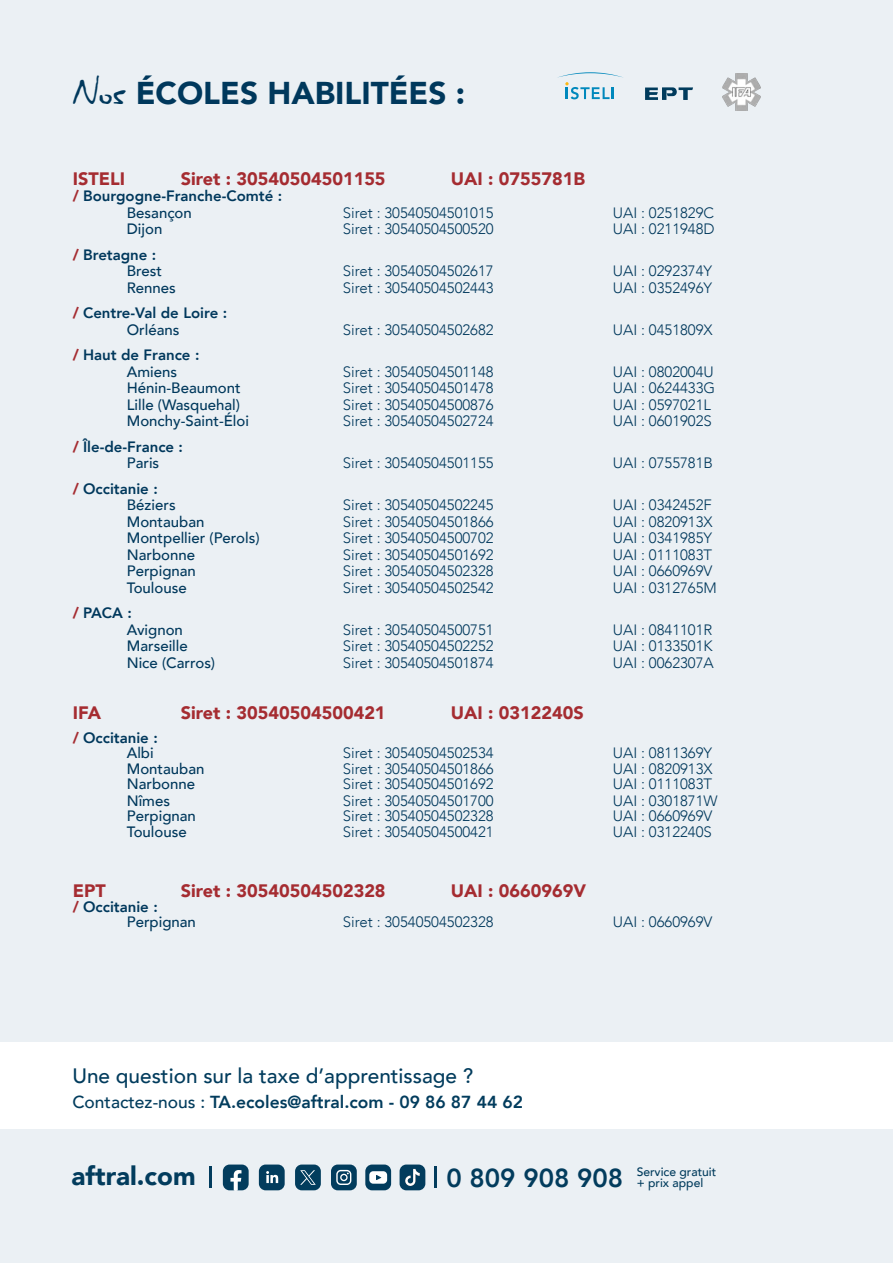
<style>
.page{position:relative;width:893px;height:1263px;background:#ebf0f4}
.page>*{position:absolute;margin:0;border:0;box-sizing:border-box;transform-origin:0 0}
.Tititre_virgnie{font:900 31.5px "Avenir";color:#00385c}
.t1{font:900 25.95px "Avenir";color:#023c5d}
.Style_de_paragraphe_1{font:500 20.85px "Avenir";color:#023c5d}
.texte_standard{font:900 18px "Avenir";color:#a52c31}
.Style_de_paragraphe_1-2{font:800 17.4px "Avenir";color:#023c5d}
.texte_standard-2{font:300 15px "Avenir";color:#00385c}
.texte_standard-3{font:500 15px "Avenir";color:#00385c}
.texte_standard-4{font:800 15px "Avenir";color:#00385c}
.t2{font:500 12.15px/11.7px "Avenir";color:#023c5d}
.s1{font-family:"Virginie";font-weight:400}
.s2{font-weight:900;color:#a52c31}
.s3{font-weight:500}
.s4{font-weight:800;font-size:25.95px}
</style>
<div class="page">
<div style="left:0;top:1042px;width:893px;height:86px;background:#fff"></div>
<img style="left:723px;top:74px;width:37px;height:37px">
<svg style="left:645px;top:87px;width:48px;height:13px"></svg>
<svg style="left:557px;top:72px;width:66px;height:27px"></svg>
<hr style="left:209px;top:1166px;width:3px;height:22px;background:#023c5d">
<hr style="left:434px;top:1166px;width:2px;height:22px;background:#023c5d">
<div style="left:295px;top:1164px;width:26px;height:26px;background:#023d5d;border-radius:7px"></div>
<div style="left:331px;top:1164px;width:26px;height:26px;background:#023c5d;border-radius:7px"></div>
<div style="left:365px;top:1164px;width:26px;height:26px;background:#023c5d;border-radius:7px"></div>
<div style="left:400px;top:1164px;width:25px;height:26px;background:#023c5d;border-radius:7px"></div>
<svg style="left:336px;top:1170px;width:15px;height:15px"></svg>
<svg style="left:369px;top:1171px;width:18px;height:13px"></svg>
<div style="left:259px;top:1164px;width:26px;height:26px;background:#023c5d;border-radius:7px"></div>
<svg style="left:223px;top:1164px;width:26px;height:26px"></svg>
<svg style="left:266px;top:1171px;width:12px;height:12px"></svg>
<svg style="left:300px;top:1170px;width:16px;height:15px"></svg>
<svg style="left:405px;top:1169px;width:15px;height:17px"></svg>
<p class="Tititre_virgnie" style="left:72px;top:66px;width:394px"><span class="s1">Nos</span> ÉCOLES HABILITÉES :</p>
<p class="texte_standard" style="left:73px;top:163px;width:54px">ISTELI</p>
<p class="texte_standard" style="left:181px;top:163px;width:206px">Siret : 30540504501155</p>
<p class="texte_standard" style="left:451px;top:163px;width:136px">UAI : 0755781B</p>
<p class="texte_standard-4" style="left:73px;top:182px;width:211px"><span class="s2">/</span> Bourgogne-Franche-Comté :</p>
<p class="texte_standard-3" style="left:127px;top:199px;width:67px">Besançon</p>
<p class="texte_standard-2" style="left:343px;top:204px;width:152px">Siret : 30540504501015</p>
<p class="texte_standard-2" style="left:613px;top:204px;width:103px">UAI : 0251829C</p>
<p class="texte_standard-3" style="left:127px;top:216px;width:37px">Dijon</p>
<p class="texte_standard-2" style="left:343px;top:220px;width:152px">Siret : 30540504500520</p>
<p class="texte_standard-2" style="left:613px;top:220px;width:103px">UAI : 0211948D</p>
<p class="texte_standard-4" style="left:73px;top:241px;width:85px"><span class="s2">/</span> Bretagne :</p>
<p class="texte_standard-3" style="left:127px;top:258px;width:37px">Brest</p>
<p class="texte_standard-2" style="left:343px;top:262px;width:152px">Siret : 30540504502617</p>
<p class="texte_standard-2" style="left:613px;top:262px;width:101px">UAI : 0292374Y</p>
<p class="texte_standard-3" style="left:127px;top:274px;width:51px">Rennes</p>
<p class="texte_standard-2" style="left:343px;top:279px;width:152px">Siret : 30540504502443</p>
<p class="texte_standard-2" style="left:613px;top:279px;width:101px">UAI : 0352496Y</p>
<p class="texte_standard-4" style="left:73px;top:299px;width:156px"><span class="s2">/</span> Centre-Val de Loire :</p>
<p class="texte_standard-3" style="left:127px;top:316px;width:54px">Orléans</p>
<p class="texte_standard-2" style="left:343px;top:321px;width:152px">Siret : 30540504502682</p>
<p class="texte_standard-2" style="left:613px;top:321px;width:101px">UAI : 0451809X</p>
<p class="texte_standard-4" style="left:73px;top:341px;width:128px"><span class="s2">/</span> Haut de France :</p>
<p class="texte_standard-3" style="left:127px;top:358px;width:52px">Amiens</p>
<p class="texte_standard-2" style="left:343px;top:363px;width:152px">Siret : 30540504501148</p>
<p class="texte_standard-2" style="left:613px;top:363px;width:102px">UAI : 0802004U</p>
<p class="texte_standard-3" style="left:127px;top:375px;width:115px">Hénin-Beaumont</p>
<p class="texte_standard-2" style="left:343px;top:379px;width:152px">Siret : 30540504501478</p>
<p class="texte_standard-2" style="left:613px;top:379px;width:104px">UAI : 0624433G</p>
<p class="texte_standard-3" style="left:127px;top:391px;width:115px">Lille (Wasquehal)</p>
<p class="texte_standard-2" style="left:343px;top:396px;width:152px">Siret : 30540504500876</p>
<p class="texte_standard-2" style="left:613px;top:396px;width:100px">UAI : 0597021L</p>
<p class="texte_standard-3" style="left:127px;top:408px;width:124px">Monchy-Saint-Éloi</p>
<p class="texte_standard-2" style="left:343px;top:412px;width:152px">Siret : 30540504502724</p>
<p class="texte_standard-2" style="left:613px;top:412px;width:101px">UAI : 0601902S</p>
<p class="texte_standard-4" style="left:73px;top:433px;width:112px"><span class="s2">/</span> Île-de-France :</p>
<p class="texte_standard-3" style="left:127px;top:450px;width:34px">Paris</p>
<p class="texte_standard-2" style="left:343px;top:454px;width:152px">Siret : 30540504501155</p>
<p class="texte_standard-2" style="left:613px;top:454px;width:102px">UAI : 0755781B</p>
<p class="texte_standard-4" style="left:73px;top:475px;width:87px"><span class="s2">/</span> Occitanie :</p>
<p class="texte_standard-3" style="left:127px;top:492px;width:50px">Béziers</p>
<p class="texte_standard-2" style="left:343px;top:496px;width:152px">Siret : 30540504502245</p>
<p class="texte_standard-2" style="left:613px;top:496px;width:101px">UAI : 0342452F</p>
<p class="texte_standard-3" style="left:127px;top:508px;width:79px">Montauban</p>
<p class="texte_standard-2" style="left:343px;top:513px;width:152px">Siret : 30540504501866</p>
<p class="texte_standard-2" style="left:613px;top:513px;width:101px">UAI : 0820913X</p>
<p class="texte_standard-3" style="left:127px;top:525px;width:134px">Montpellier (Perols)</p>
<p class="texte_standard-2" style="left:343px;top:529px;width:152px">Siret : 30540504500702</p>
<p class="texte_standard-2" style="left:613px;top:529px;width:101px">UAI : 0341985Y</p>
<p class="texte_standard-3" style="left:127px;top:541px;width:70px">Narbonne</p>
<p class="texte_standard-2" style="left:343px;top:546px;width:152px">Siret : 30540504501692</p>
<p class="texte_standard-2" style="left:613px;top:546px;width:101px">UAI : 0111083T</p>
<p class="texte_standard-3" style="left:127px;top:558px;width:71px">Perpignan</p>
<p class="texte_standard-2" style="left:343px;top:562px;width:152px">Siret : 30540504502328</p>
<p class="texte_standard-2" style="left:613px;top:562px;width:101px">UAI : 0660969V</p>
<p class="texte_standard-3" style="left:127px;top:574px;width:62px">Toulouse</p>
<p class="texte_standard-2" style="left:343px;top:579px;width:152px">Siret : 30540504502542</p>
<p class="texte_standard-2" style="left:613px;top:579px;width:106px">UAI : 0312765M</p>
<p class="texte_standard-4" style="left:73px;top:599px;width:61px"><span class="s2">/</span> PACA :</p>
<p class="texte_standard-3" style="left:127px;top:616px;width:58px">Avignon</p>
<p class="texte_standard-2" style="left:343px;top:621px;width:152px">Siret : 30540504500751</p>
<p class="texte_standard-2" style="left:613px;top:621px;width:101px">UAI : 0841101R</p>
<p class="texte_standard-3" style="left:127px;top:633px;width:63px">Marseille</p>
<p class="texte_standard-2" style="left:343px;top:637px;width:152px">Siret : 30540504502252</p>
<p class="texte_standard-2" style="left:613px;top:637px;width:101px">UAI : 0133501K</p>
<p class="texte_standard-3" style="left:127px;top:649px;width:90px">Nice (Carros)</p>
<p class="texte_standard-2" style="left:343px;top:654px;width:152px">Siret : 30540504501874</p>
<p class="texte_standard-2" style="left:613px;top:654px;width:103px">UAI : 0062307A</p>
<p class="texte_standard" style="left:73px;top:697px;width:30px">IFA</p>
<p class="texte_standard" style="left:181px;top:697px;width:206px">Siret : 30540504500421</p>
<p class="texte_standard" style="left:451px;top:697px;width:134px">UAI : 0312240S</p>
<p class="texte_standard-4" style="left:73px;top:724px;width:87px"><span class="s2">/</span> Occitanie :</p>
<p class="texte_standard-3" style="left:127px;top:739px;width:28px">Albi</p>
<p class="texte_standard-2" style="left:343px;top:744px;width:152px">Siret : 30540504502534</p>
<p class="texte_standard-2" style="left:613px;top:744px;width:101px">UAI : 0811369Y</p>
<p class="texte_standard-3" style="left:127px;top:756px;width:79px">Montauban</p>
<p class="texte_standard-2" style="left:343px;top:760px;width:152px">Siret : 30540504501866</p>
<p class="texte_standard-2" style="left:613px;top:760px;width:101px">UAI : 0820913X</p>
<p class="texte_standard-3" style="left:127px;top:771px;width:70px">Narbonne</p>
<p class="texte_standard-2" style="left:343px;top:775px;width:152px">Siret : 30540504501692</p>
<p class="texte_standard-2" style="left:613px;top:775px;width:101px">UAI : 0111083T</p>
<p class="texte_standard-3" style="left:127px;top:787px;width:45px">Nîmes</p>
<p class="texte_standard-2" style="left:343px;top:792px;width:152px">Siret : 30540504501700</p>
<p class="texte_standard-2" style="left:613px;top:792px;width:106px">UAI : 0301871W</p>
<p class="texte_standard-3" style="left:127px;top:802px;width:71px">Perpignan</p>
<p class="texte_standard-2" style="left:343px;top:807px;width:152px">Siret : 30540504502328</p>
<p class="texte_standard-2" style="left:613px;top:807px;width:101px">UAI : 0660969V</p>
<p class="texte_standard-3" style="left:127px;top:819px;width:62px">Toulouse</p>
<p class="texte_standard-2" style="left:343px;top:823px;width:152px">Siret : 30540504500421</p>
<p class="texte_standard-2" style="left:613px;top:823px;width:101px">UAI : 0312240S</p>
<p class="texte_standard" style="left:73px;top:875px;width:35px">EPT</p>
<p class="texte_standard" style="left:181px;top:875px;width:206px">Siret : 30540504502328</p>
<p class="texte_standard" style="left:451px;top:875px;width:137px">UAI : 0660969V</p>
<p class="texte_standard-4" style="left:73px;top:893px;width:87px"><span class="s2">/</span> Occitanie :</p>
<p class="texte_standard-3" style="left:127px;top:909px;width:71px">Perpignan</p>
<p class="texte_standard-2" style="left:343px;top:913px;width:152px">Siret : 30540504502328</p>
<p class="texte_standard-2" style="left:613px;top:913px;width:101px">UAI : 0660969V</p>
<p class="Style_de_paragraphe_1" style="left:72px;top:1057px;width:402px">Une question sur la taxe d’apprentissage ?</p>
<p class="Style_de_paragraphe_1-2" style="left:72px;top:1086px;width:452px"><span class="s3">Contactez-nous :</span> TA.ecoles@aftral.com - 09 86 87 44 62</p>
<h2 class="t1" style="left:72px;top:1153px;width:126px">aftral.com</h2>
<p class="t2" style="left:637px;top:1165px;width:81px;text-indent:-190px"><span class="s4">0 809 908 908</span> Service gratuit + prix appel</p>
</div>
